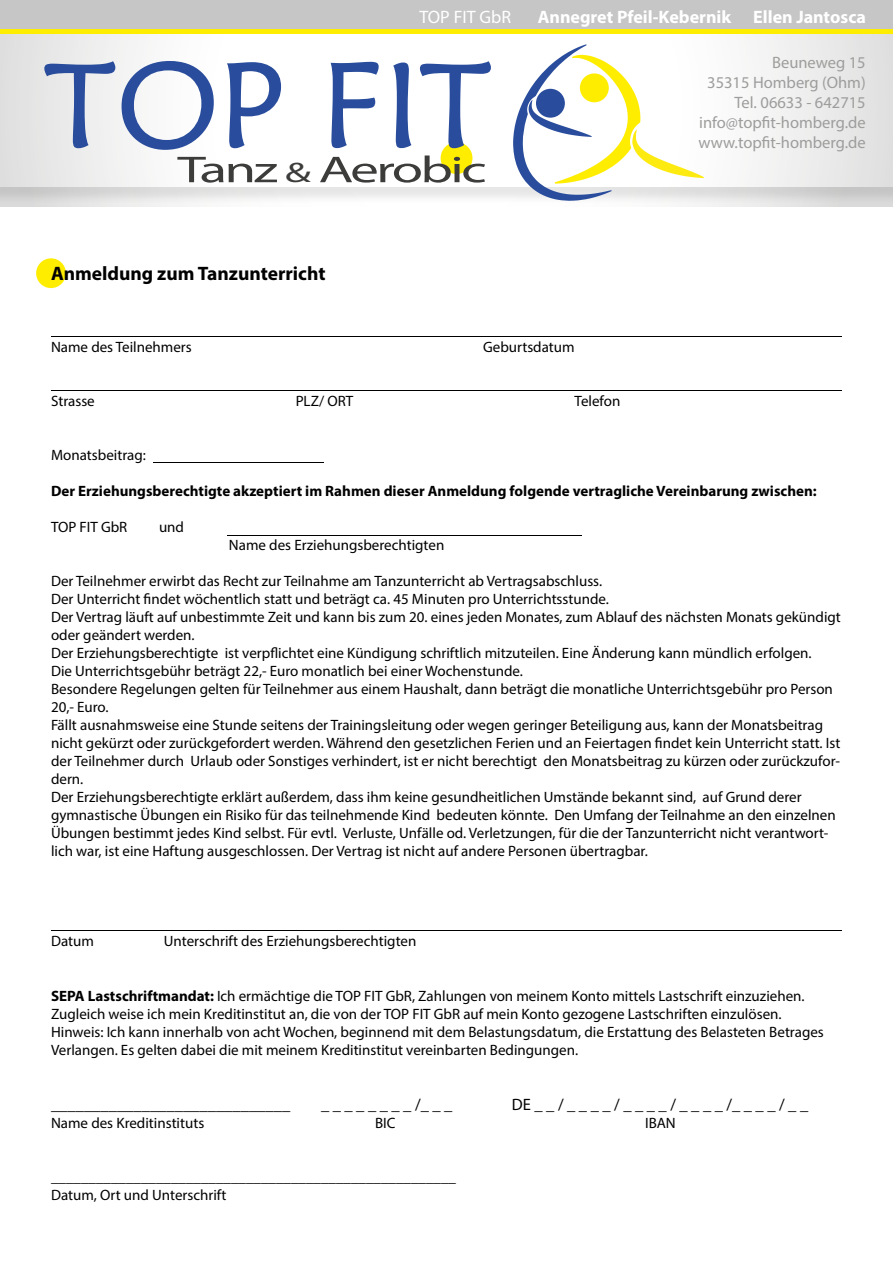
<style>
.page{position:relative;width:893px;height:1263px;background:#fff}
.page>*{position:absolute;margin:0;border:0;box-sizing:border-box;transform-origin:0 0}
.t1{font:121.35px "Maiandra GD";color:#294d9c}
.t2{font:37.65px "Myriad Pro";letter-spacing:-.045em;color:#3c3c3b;scale:1.51 1}
.t3{font:700 19.5px "Myriad Pro";color:#000}
.t4{font:700 18px "Myriad Pro";color:#fff}
.t5{font:18px "Myriad Pro";color:#fff}
.t6{font:16.5px/19.8px "Myriad Pro";color:#9d9d9c;text-align:right}
.t7{font:16.5px "Myriad Pro";color:#000}
.t8{font:15px/18px "Myriad Pro";color:#000}
.t9{font:700 15px "Myriad Pro";color:#000}
.s1{font-size:28.35px}
.s2{font-weight:700}
</style>
<div class="page">
<div style="left:0;top:0;width:893px;height:30px;background:#c6c6c6"></div>
<div style="left:0;top:35px;width:893px;height:170px;background:#000;opacity:.1"></div>
<svg style="left:0;top:33px;width:893px;height:153px"></svg>
<hr style="left:0;top:29px;width:893px;height:4px;background:#ffed00">
<hr style="left:51px;top:336px;width:791px;height:1px;background:#000">
<hr style="left:51px;top:390px;width:791px;height:1px;background:#000">
<hr style="left:227px;top:535px;width:355px;height:1px;background:#000">
<hr style="left:153px;top:462px;width:170px;height:1px;background:#000">
<hr style="left:51px;top:930px;width:791px;height:1px;background:#000">
<div style="left:36px;top:258px;width:30px;height:30px;background:#ffed00;border-radius:50%"></div>
<svg style="left:513px;top:44px;width:191px;height:157px"></svg>
<div style="left:441px;top:142px;width:31px;height:32px;background:#ffed00;border-radius:50%"></div>
<p class="t5" style="left:419px;top:6px;width:93px">TOP FIT GbR</p>
<p class="t4" style="left:538px;top:5px;width:330px">Annegret Pfeil-Kebernik Ellen Jantosca</p>
<p class="t6" style="left:698px;top:53px;width:169px">Beuneweg 15<br>35315 Homberg (Ohm)<br>Tel. 06633 - 642715 info@topfit-homberg.de www.topfit-homberg.de</p>
<h1 class="t1" style="left:44px;top:31px;width:450px">TOP FIT</h1>
<h2 class="t2" style="left:177px;top:146px;width:206px">Tanz <span class="s1">&amp;</span> Aerobic</h2>
<h3 class="t3" style="left:51px;top:261px;width:276px">Anmeldung zum Tanzunterricht</h3>
<p class="t8" style="left:51px;top:338px;width:142px">Name des Teilnehmers</p>
<p class="t8" style="left:483px;top:338px;width:93px">Geburtsdatum</p>
<p class="t8" style="left:51px;top:392px;width:45px">Strasse</p>
<p class="t8" style="left:296px;top:392px;width:59px">PLZ/ ORT</p>
<p class="t8" style="left:575px;top:392px;width:47px">Telefon</p>
<p class="t8" style="left:51px;top:446px;width:96px">Monatsbeitrag:</p>
<p class="t9" style="left:51px;top:482px;width:767px">Der Erziehungsberechtigte akzeptiert im Rahmen dieser Anmeldung folgende vertragliche Vereinbarung zwischen:</p>
<p class="t8" style="left:51px;top:518px;width:78px">TOP FIT GbR</p>
<p class="t8" style="left:159px;top:518px;width:27px">und</p>
<p class="t8" style="left:229px;top:536px;width:217px">Name des Erziehungsberechtigten</p>
<p class="t8" style="left:51px;top:572px;width:791px">Der Teilnehmer erwirbt das Recht zur Teilnahme am Tanzunterricht ab Vertragsabschluss.<br>Der Unterricht findet wöchentlich statt und beträgt ca. 45 Minuten pro Unterrichtsstunde.<br>Der Vertrag läuft auf unbestimmte Zeit und kann bis zum 20. eines jeden Monates, zum Ablauf des nächsten Monats gekündigt oder geändert werden.<br>Der Erziehungsberechtigte ist verpflichtet eine Kündigung schriftlich mitzuteilen. Eine Änderung kann mündlich erfolgen.<br>Die Unterrichtsgebühr beträgt 22,- Euro monatlich bei einer Wochenstunde.<br>Besondere Regelungen gelten für Teilnehmer aus einem Haushalt, dann beträgt die monatliche Unterrichtsgebühr pro Person 20,- Euro.<br>Fällt ausnahmsweise eine Stunde seitens der Trainingsleitung oder wegen geringer Beteiligung aus, kann der Monatsbeitrag nicht gekürzt oder zurückgefordert werden. Während den gesetzlichen Ferien und an Feiertagen findet kein Unterricht statt. Ist der Teilnehmer durch Urlaub oder Sonstiges verhindert, ist er nicht berechtigt den Monatsbeitrag zu kürzen oder zurückzufor&shy;dern.<br>Der Erziehungsberechtigte erklärt außerdem, dass ihm keine gesundheitlichen Umstände bekannt sind, auf Grund derer gymnastische Übungen ein Risiko für das teilnehmende Kind bedeuten könnte. Den Umfang der Teilnahme an den einzelnen Übungen bestimmt jedes Kind selbst. Für evtl. Verluste, Unfälle od. Verletzungen, für die der Tanzunterricht nicht verantwort&shy;lich war, ist eine Haftung ausgeschlossen. Der Vertrag ist nicht auf andere Personen übertragbar.</p>
<p class="t8" style="left:51px;top:932px;width:44px">Datum</p>
<p class="t8" style="left:164px;top:932px;width:254px">Unterschrift des Erziehungsberechtigten</p>
<p class="t8" style="left:51px;top:986px;width:774px"><span class="s2">SEPA Lastschriftmandat:</span> Ich ermächtige die TOP FIT GbR, Zahlungen von meinem Konto mittels Lastschrift einzuziehen.<br>Zugleich weise ich mein Kreditinstitut an, die von der TOP FIT GbR auf mein Konto gezogene Lastschriften einzulösen.<br>Hinweis: Ich kann innerhalb von acht Wochen, beginnend mit dem Belastungsdatum, die Erstattung des Belasteten Betrages Verlangen. Es gelten dabei die mit meinem Kreditinstitut vereinbarten Bedingungen.</p>
<p class="t7" style="left:51px;top:1094px;width:241px">_____________________________</p>
<p class="t7" style="left:321px;top:1094px;width:133px">_ _ _ _ _ _ _ _ /_ _ _</p>
<p class="t7" style="left:512px;top:1094px;width:298px">DE _ _ / _ _ _ _ / _ _ _ _ / _ _ _ _ /_ _ _ _ / _ _</p>
<p class="t8" style="left:51px;top:1114px;width:155px">Name des Kreditinstituts</p>
<p class="t8" style="left:375px;top:1114px;width:22px">BIC</p>
<p class="t8" style="left:645px;top:1114px;width:32px">IBAN</p>
<p class="t8" style="left:51px;top:1168px;width:406px">______________________________________________________<br>Datum, Ort und Unterschrift</p>
</div>
